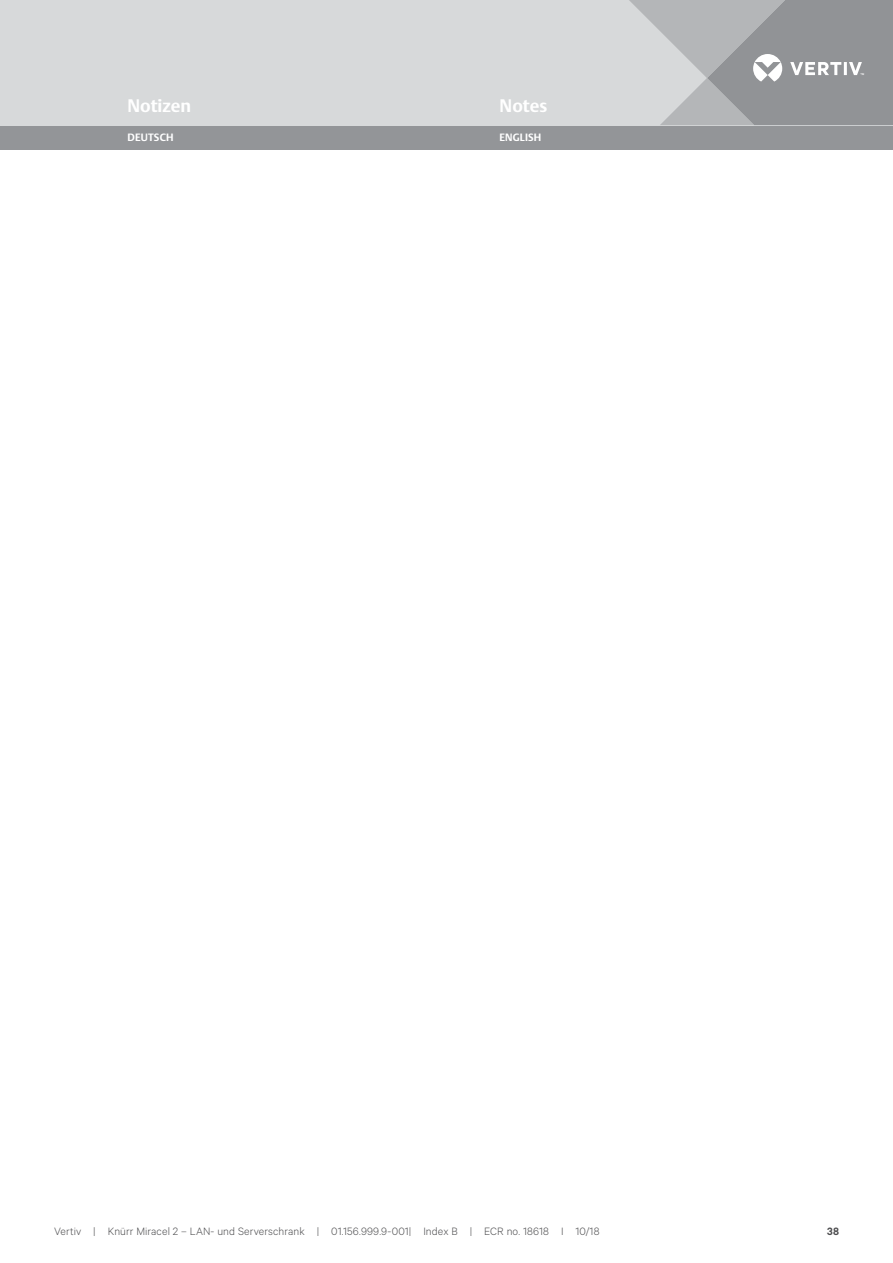
<style>
.page{position:relative;width:893px;height:1263px;background:#fff}
.page>*{position:absolute;margin:0;border:0;box-sizing:border-box;transform-origin:0 0}
.t1{font:700 18px "DTL Argo T";letter-spacing:-.005em;color:#fff}
.t2{font:300 12px "Calibre";letter-spacing:.01em;color:#4d4d4f}
.t3{font:600 12px "Calibre";color:#4d4d4f}
.t4{font:700 10.5px "DTL Argo T";letter-spacing:.02em;color:#fff}
</style>
<div class="page">
<div style="left:0;top:124px;width:893px;height:26px;background:#939598"></div>
<div style="left:0;top:0;width:624px;height:125px;background:#d7d9da"></div>
<svg style="left:624px;top:0;width:269px;height:125px;background:#a9abad"></svg>
<h1 class="t1" style="left:128px;top:95px;width:65px">Notizen</h1>
<h1 class="t1" style="left:500px;top:95px;width:49px">Notes</h1>
<p class="t4" style="left:128px;top:131px;width:47px">DEUTSCH</p>
<p class="t4" style="left:500px;top:131px;width:43px">ENGLISH</p>
<p class="t2" style="left:54px;top:1224px;width:547px">Vertiv | Knürr Miracel 2 – LAN- und Serverschrank | 01.156.999.9-001| Index B | ECR no. 18618 I 10/18</p>
<p class="t3" style="left:827px;top:1224px;width:13px">38</p>
</div>
